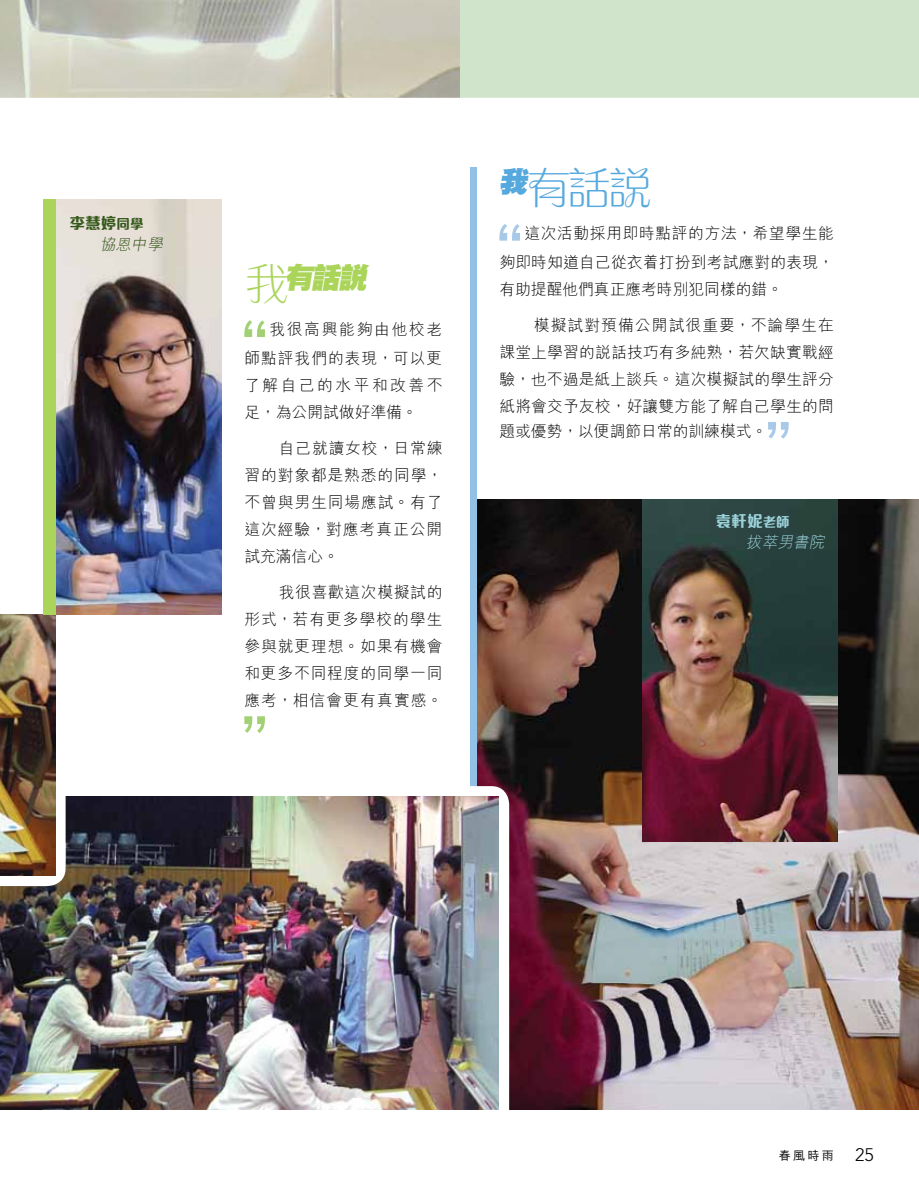
<style>
.page{position:relative;width:919px;height:1195px;background:#fff}
.page>*{position:absolute;margin:0;border:0;box-sizing:border-box;transform-origin:0 0}
.t1{font:300 45px "M Gentle HK";color:#56a9de}
.t2{font:italic 800 30px "M Hei Sung HK";color:#aad55a}
.t3{font:300 15.75px/27px "M Hei HK";letter-spacing:.04em;color:#000;text-align:justify}
.t4{font:300 15.75px/29px "M Hei HK";letter-spacing:.01em;color:#000;text-align:right}
.t5{font:300 15.75px "M Hei HK";color:#000}
.t6{font:300 15.75px/29px "M Hei HK";letter-spacing:.085em;color:#000;text-align:right}
.t7{font:300 15.75px/27px "M Hei HK";letter-spacing:.155em;color:#000}
.t8{font:800 15.75px "M Elle HK";color:#34591a}
.t9{font:800 15.75px "M Elle HK";color:#9cd2db}
.t10{font:italic 300 15.75px "M Hei HK";color:#9cd2db}
.t11{font:italic 300 15.75px "M Hei HK";color:#34591a}
.t12{font:500 12px "M Hei HK";color:#000}
.s1{font-size:13.5px}
.s2{font-family:"M Gentle HK";font-weight:300;font-style:normal;font-size:45px}
.s3{font-family:"Avenir LT Std";font-weight:300;font-size:18px}
</style>
<div class="page">
<div style="left:459px;top:0;width:459px;height:98px;background:#cfe4cb"></div>
<img style="left:0;top:0;width:459px;height:98px">
<img style="left:476px;top:499px;width:442px;height:611px">
<div style="left:470px;top:167px;width:6px;height:622px;background:#92c1e8"></div>
<div style="left:202px;top:786px;width:307px;height:365px;background:#fff;border-radius:18px"></div>
<img style="left:0;top:796px;width:499px;height:314px">
<img style="left:642px;top:499px;width:195px;height:342px">
<svg style="left:0;top:796px;width:66px;height:90px"></svg>
<img style="left:0;top:615px;width:56px;height:261px">
<img style="left:56px;top:199px;width:165px;height:416px">
<div style="left:43px;top:199px;width:13px;height:416px;background:#aad55a"></div>
<svg style="left:244px;top:320px;width:21px;height:17px"></svg>
<svg style="left:244px;top:716px;width:21px;height:17px"></svg>
<svg style="left:499px;top:224px;width:21px;height:17px"></svg>
<svg style="left:768px;top:422px;width:20px;height:17px"></svg>
<p class="t8" style="left:69px;top:211px;width:76px">李慧婷<span class="s1">同學</span></p>
<p class="t11" style="left:100px;top:233px;width:68px">協恩中學</p>
<h2 class="t2" style="left:244px;top:254px;width:131px"><span class="s2">我</span>有話說</h2>
<p class="t6" style="left:244px;top:314px;width:199px">我很高興能夠由他校老<br>師點評我們的表現，可以更</p>
<p class="t7" style="left:244px;top:371px;width:199px">了解自己的水平和改善不足，為公開試做好準備。</p>
<p class="t3" style="left:244px;top:434px;width:200px;text-indent:34px">自己就讀女校，日常練習的對象都是熟悉的同學，不曾與男生同場應試。有了這次經驗，對應考真正公開試充滿信心。</p>
<p class="t3" style="left:244px;top:578px;width:200px;text-indent:34px">我很喜歡這次模擬試的形式，若有更多學校的學生參與就更理想。如果有機會和更多不同程度的同學一同應考，相信會更有真實感。</p>
<h1 class="t1" style="left:497px;top:156px;width:156px"><sup>我</sup>有話說</h1>
<p class="t4" style="left:499px;top:218px;width:336px">這次活動採用即時點評的方法，希望學生能<br>夠即時知道自己從衣着打扮到考試應對的表現，</p>
<p class="t5" style="left:499px;top:278px;width:285px">有助提醒他們真正應考時別犯同樣的錯。</p>
<p class="t3" style="left:499px;top:311px;width:336px;text-indent:34px">模擬試對預備公開試很重要，不論學生在課堂上學習的說話技巧有多純熟，若欠缺實戰經驗，也不過是紙上談兵。這次模擬試的學生評分紙將會交予友校，好讓雙方能了解自己學生的問</p>
<p class="t5" style="left:499px;top:420px;width:269px">題或優勢，以便調節日常的訓練模式。</p>
<p class="t9" style="left:715px;top:509px;width:76px">袁軒妮<span class="s1">老師</span></p>
<p class="t10" style="left:746px;top:531px;width:84px">拔萃男書院</p>
<p class="t12" style="left:778px;top:1147px;width:97px">春風時雨 <span class="s3">25</span></p>
</div>
